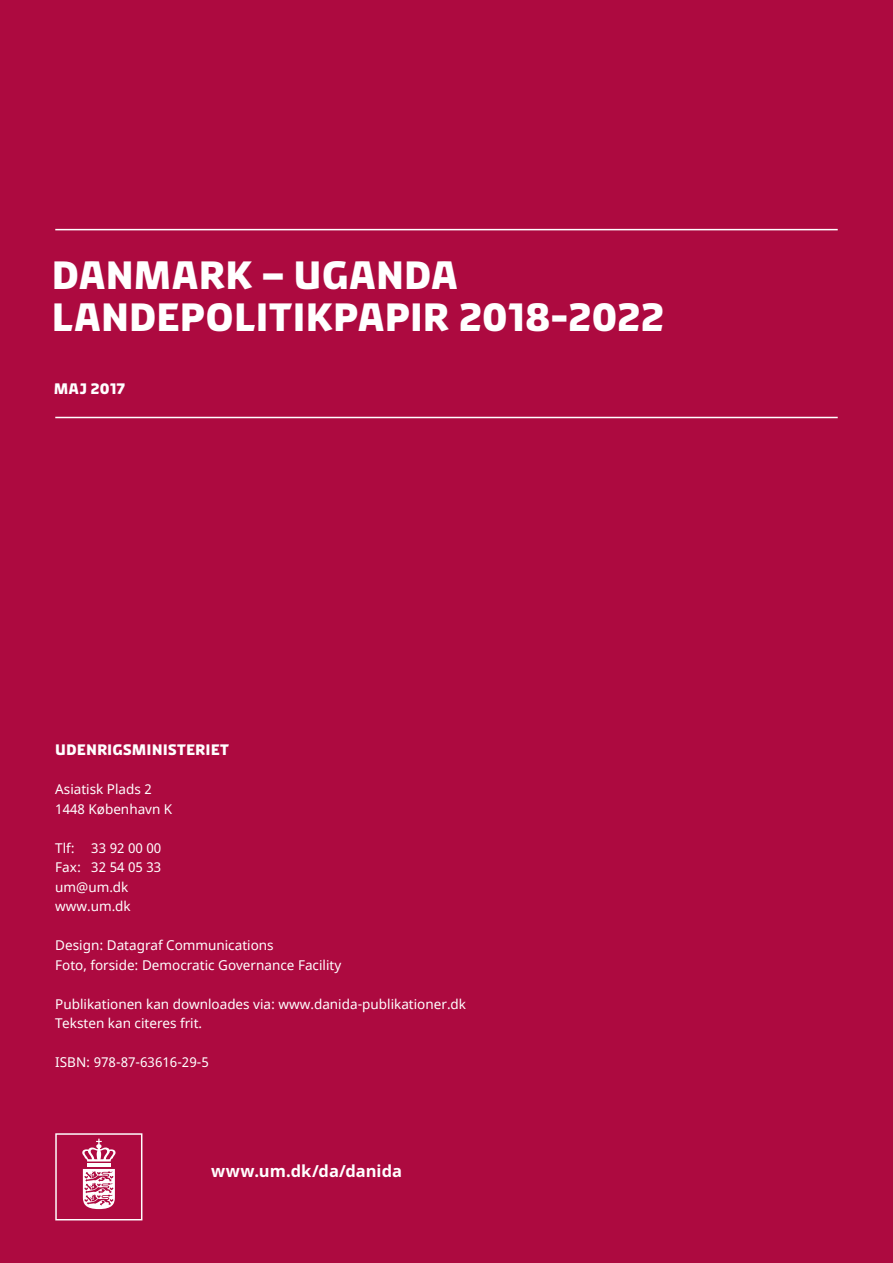
<style>
.page{position:relative;width:893px;height:1263px;background:#ad0a40}
.page>*{position:absolute;margin:0;border:0;box-sizing:border-box;transform-origin:0 0}
.t1{font:700 39px "Diplomacy";letter-spacing:-.01em;color:#fff}
.t2{font:700 16.5px "Noto Sans";letter-spacing:-.005em;color:#fff}
.MR{font:700 15px "Diplomacy";color:#fff}
.t3{font:13.5px "Noto Sans";color:#fff}
</style>
<div class="page">
<svg style="left:55px;top:1133px;width:87px;height:87px"></svg>
<hr style="left:55px;top:229px;width:783px;height:1px;background:#fff">
<hr style="left:55px;top:417px;width:783px;height:1px;background:#fff">
<p class="t1" style="left:51px;top:250px;width:408px">DANMARK – UGANDA</p>
<p class="t1" style="left:51px;top:292px;width:615px">LANDEPOLITIKPAPIR 2018-2022</p>
<p class="MR" style="left:54px;top:378px;width:73px">MAJ 2017</p>
<p class="MR" style="left:55px;top:740px;width:175px">UDENRIGSMINISTERIET</p>
<p class="t3" style="left:55px;top:780px;width:98px">Asiatisk Plads 2</p>
<p class="t3" style="left:55px;top:800px;width:119px">1448 København K</p>
<p class="t3" style="left:55px;top:839px;width:108px">Tlf: 33 92 00 00</p>
<p class="t3" style="left:55px;top:858px;width:108px">Fax: 32 54 05 33</p>
<p class="t3" style="left:55px;top:878px;width:75px">um@um.dk</p>
<p class="t3" style="left:55px;top:897px;width:77px">www.um.dk</p>
<p class="t3" style="left:55px;top:936px;width:220px">Design: Datagraf Communications</p>
<p class="t3" style="left:55px;top:956px;width:287px">Foto, forside: Democratic Governance Facility</p>
<p class="t3" style="left:55px;top:995px;width:412px">Publikationen kan downloades via: www.danida-publikationer.dk</p>
<p class="t3" style="left:55px;top:1014px;width:148px">Teksten kan citeres frit.</p>
<p class="t3" style="left:55px;top:1053px;width:155px">ISBN: 978-87-63616-29-5</p>
<p class="t2" style="left:211px;top:1159px;width:192px">www.um.dk/da/danida</p>
</div>
